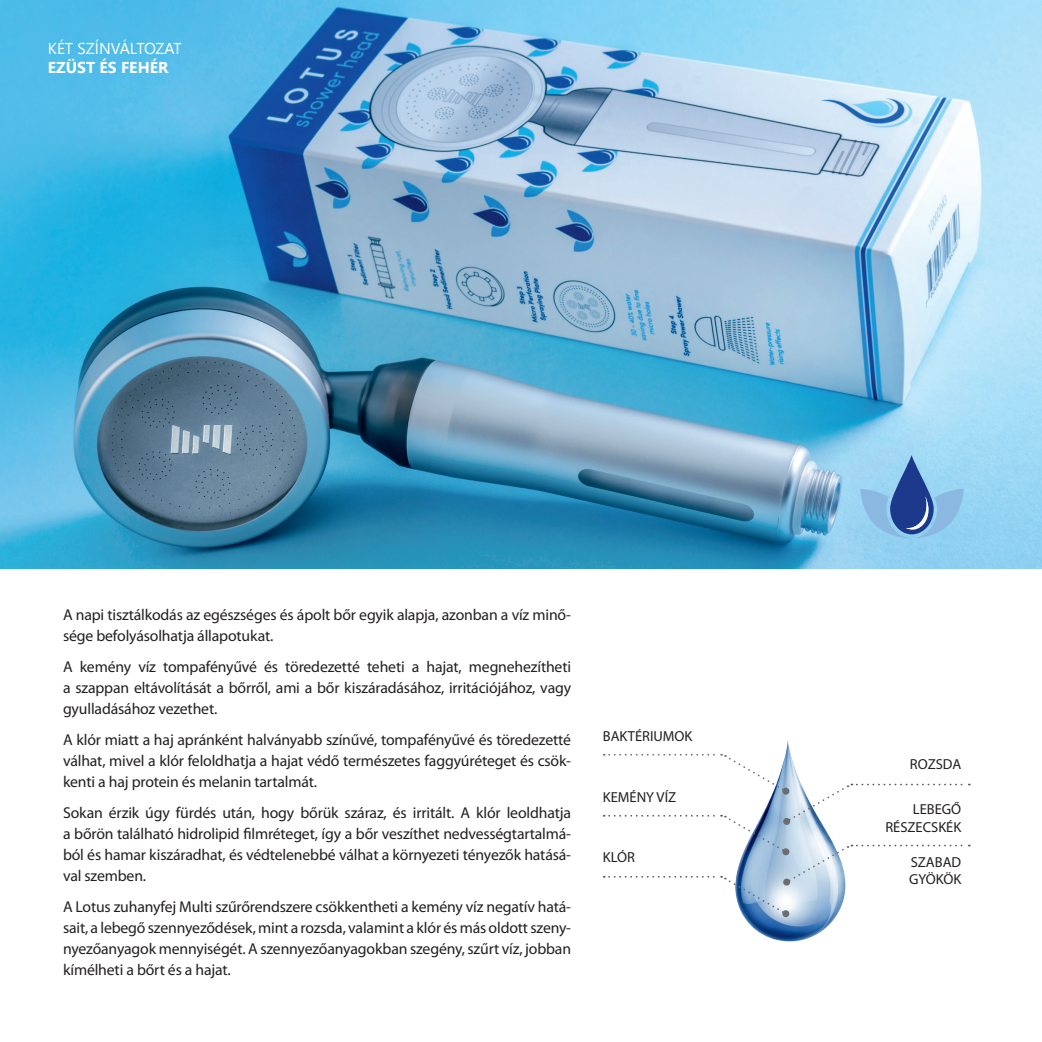
<style>
.page{position:relative;width:1042px;height:1042px;background:#fff}
.page>*{position:absolute;margin:0;border:0;box-sizing:border-box;transform-origin:0 0}
.t1{font:15.75px/21px "Myriad Pro";letter-spacing:-.01em;color:#231f20;text-align:justify}
.t2{font:15.75px "Leelawadee";color:#fff}
.t3{font:700 15.75px "Leelawadee";color:#fff}
.t4{font:14.53px/17.5px "Myriad Pro";color:#231f20;text-align:right}
</style>
<div class="page">
<img style="left:744px;top:740px;width:92px;height:202px">
<img style="left:0;top:0;width:1042px;height:568px">
<svg style="left:860px;top:455px;width:103px;height:83px;background:#7aaad6"></svg>
<svg style="left:604px;top:754px;width:366px;height:163px"></svg>
<p class="t2" style="left:48px;top:39px;width:135px">KÉT SZÍNVÁLTOZAT</p>
<p class="t3" style="left:48px;top:58px;width:122px">EZÜST ÉS FEHÉR</p>
<p class="t1" style="left:63px;top:604px;width:509px">A napi tisztálkodás az egészséges és ápolt bőr egyik alapja, azonban a víz minő&shy;sége befolyásolhatja állapotukat.</p>
<p class="t1" style="left:63px;top:656px;width:510px">A kemény víz tompafényűvé és töredezetté teheti a hajat, megnehezítheti a szappan eltávolítását a bőrről, ami a bőr kiszáradásához, irritációjához, vagy gyulladásához vezethet.</p>
<p class="t1" style="left:63px;top:729px;width:509px">A klór miatt a haj apránként halványabb színűvé, tompafényűvé és töredezetté válhat, mivel a klór feloldhatja a hajat védő természetes faggyúréteget és csök&shy;kenti a haj protein és melanin tartalmát.</p>
<p class="t1" style="left:63px;top:802px;width:509px">Sokan érzik úgy fürdés után, hogy bőrük száraz, és irritált. A klór leoldhatja a bőrön található hidrolipid filmréteget, így a bőr veszíthet nedvességtartalmá&shy;ból és hamar kiszáradhat, és védtelenebbé válhat a környezeti tényezők hatásá&shy;val szemben.</p>
<p class="t1" style="left:63px;top:896px;width:510px">A Lotus zuhanyfej Multi szűrőrendszere csökkentheti a kemény víz negatív hatá&shy;sait, a lebegő szennyeződések, mint a rozsda, valamint a klór és más oldott szen - nyezőanyagok mennyiségét. A szennyezőanyagokban szegény, szűrt víz, jobban kímélheti a bőrt és a hajat.</p>
<p class="t4" style="left:603px;top:727px;width:91px">BAKTÉRIUMOK</p>
<p class="t4" style="left:603px;top:788px;width:75px">KEMÉNY VÍZ</p>
<p class="t4" style="left:603px;top:847px;width:33px">KLÓR</p>
<p class="t4" style="left:910px;top:755px;width:53px">ROZSDA</p>
<p class="t4" style="left:885px;top:800px;width:77px">LEBEGŐ<br>RÉSZECSKÉK</p>
<p class="t4" style="left:909px;top:853px;width:54px;text-align:left">SZABAD<br>GYÖKÖK</p>
</div>
